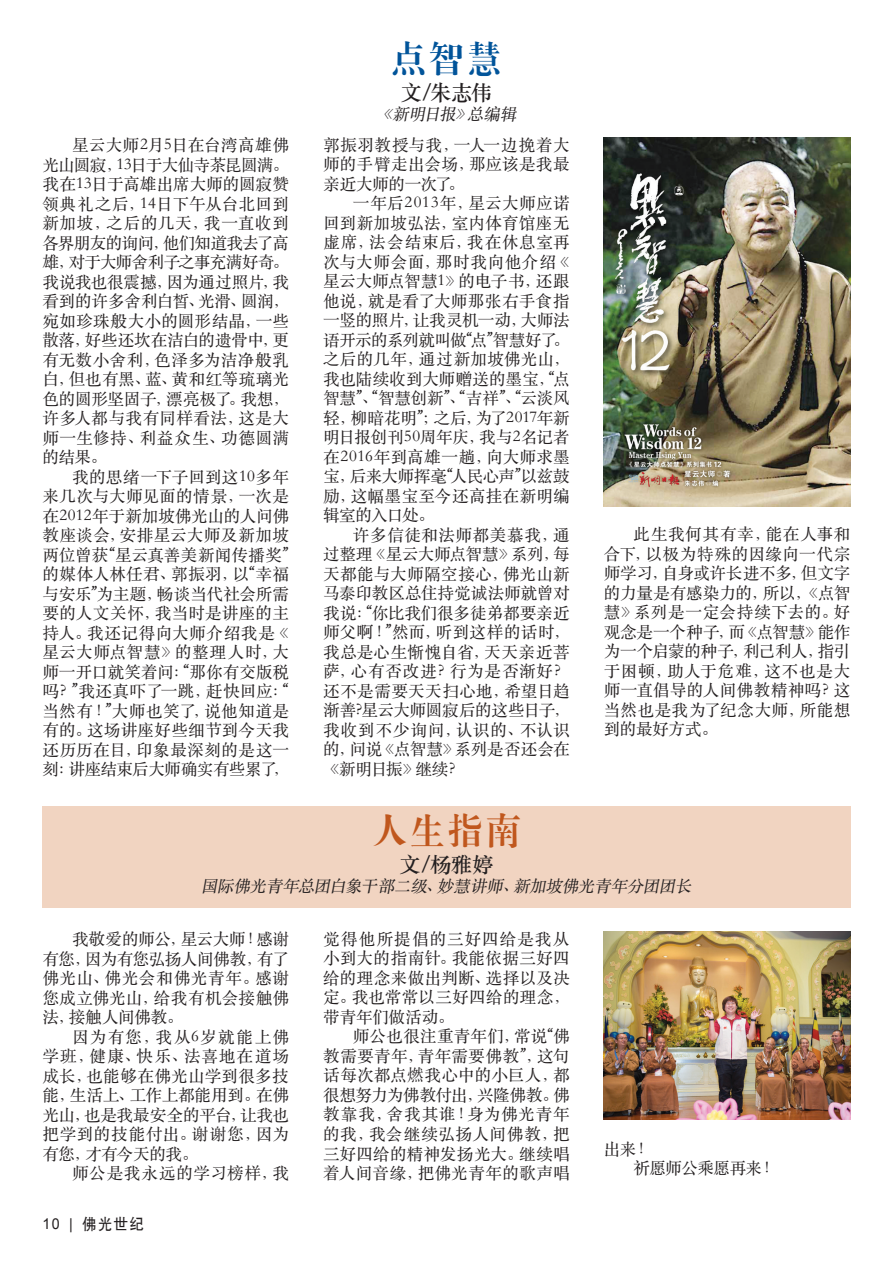
<style>
.page{position:relative;width:893px;height:1265px;background:#fff}
.page>*{position:absolute;margin:0;border:0;box-sizing:border-box;transform-origin:0 0}
.t1{font:36px "JQ Biao Song JT";color:#c0571d;scale:.95 1}
.t2{font:36px "JQ Biao Song JT";color:#01549a;scale:.95 1}
.t3{font:21px "ST Songti SC Bold";letter-spacing:-.01em;color:#231f20}
.t4{font:16.5px/19.5px "ST Songti SC Regular";letter-spacing:.015em;color:#231f20;text-align:justify}
.t5{font:italic 16.5px "ST Songti SC Regular";color:#231f20}
.t6{font:16.5px "ST Songti SC Regular";letter-spacing:.04em;color:#231f20}
.t7{font:16.5px/19.5px "ST Songti SC Regular";letter-spacing:-.03em;color:#231f20}
.t8{font:15px "SIL Hei Med Jian";color:#231f20;scale:.95 1}
.s1{font-family:"Arial"}
</style>
<div class="page">
<div style="left:42px;top:806px;width:808px;height:101px;background:#f1d4c1"></div>
<img style="left:604px;top:931px;width:246px;height:188px">
<img style="left:604px;top:138px;width:246px;height:368px">
<p class="t4" style="left:42px;top:135px;width:248px;text-indent:30px">星云大师2月5日在台湾高雄佛光山圆寂，13日于大仙寺茶昆圆满。我在13日于高雄出席大师的圆寂赞领典礼之后，14日下午从台北回到新加坡，之后的几天，我一直收到各界朋友的询问，他们知道我去了高雄，对于大师舍利子之事充满好奇。我说我也很震撼，因为通过照片，我看到的许多舍利白皙、光滑、圆润，宛如珍珠般大小的圆形结晶，一些散落，好些还坎在洁白的遗骨中，更有无数小舍利，色泽多为洁净般乳白，但也有黑、蓝、黄和红等琉璃光色的圆形坚固子，漂亮极了。我想，许多人都与我有同样看法，这是大师一生修持、利益众生、功德圆满的结果。</p>
<p class="t4" style="left:42px;top:466px;width:248px;text-indent:30px">我的思绪一下子回到这10多年来几次与大师见面的情景，一次是在2012年于新加坡佛光山的人问佛教座谈会，安排星云大师及新加坡两位曾获“星云真善美新闻传播奖”的媒体人林任君、郭振羽，以“幸福与安乐”为主题，畅谈当代社会所需要的人文关怀，我当时是讲座的主持人。我还记得向大师介绍我是《星云大师点智慧》的整理人时，大师一开口就笑着问：“那你有交版税吗？”我还真吓了一跳，赶快回应：“当然有！”大师也笑了，说他知道是有的。这场讲座好些细节到今天我还历历在目，印象最深刻的是这一刻：讲座结束后大师确实有些累了，</p>
<h1 class="t2" style="left:391px;top:40px;width:117px">点智慧</h1>
<p class="t3" style="left:401px;top:80px;width:93px">文/朱志伟</p>
<p class="t5" style="left:376px;top:103px;width:147px">《新明日报》总编辑</p>
<p class="t4" style="left:323px;top:134px;width:248px">郭振羽教授与我，一人一边挽着大师的手臂走出会场，那应该是我最亲近大师的一次了。</p>
<p class="t4" style="left:323px;top:193px;width:248px;text-indent:30px">一年后2013年，星云大师应诺回到新加坡弘法，室内体育馆座无虚席，法会结束后，我在休息室再次与大师会面，那时我向他介绍《星云大师点智慧1》的电子书，还跟他说，就是看了大师那张右手食指一竖的照片，让我灵机一动，大师法语开示的系列就叫做“点”智慧好了。之后的几年，通过新加坡佛光山，我也陆续收到大师赠送的墨宝，“点智慧”、“智慧创新”、“吉祥”、“云淡风轻，柳暗花明”；之后，为了2017年新明日报创刊50周年庆，我与2名记者在2016年到高雄一趟，向大师求墨宝，后来大师挥毫“人民心声”以兹鼓励，这幅墨宝至今还高挂在新明编辑室的入口处。</p>
<p class="t4" style="left:323px;top:524px;width:248px;text-indent:30px">许多信徒和法师都美慕我，通过整理《星云大师点智慧》系列，每天都能与大师隔空接心，佛光山新马泰印教区总住持觉诚法师就曾对我说：“你比我们很多徒弟都要亲近师父啊！”然而，听到这样的话时，我总是心生惭愧自省，天天亲近菩萨，心有否改进？行为是否渐好？还不是需要天天扫心地，希望日趋渐善?星云大师圆寂后的这些日子，我收到不少询问，认识的、不认识的，问说《点智慧》系列是否还会在《新明日振》继续？</p>
<p class="t4" style="left:604px;top:524px;width:248px;text-indent:30px">此生我何其有幸，能在人事和合下，以极为特殊的因缘向一代宗师学习，自身或许长进不多，但文字的力量是有感染力的，所以，《点智慧》系列是一定会持续下去的。好观念是一个种子，而《点智慧》能作为一个启蒙的种子，利己利人，指引于困顿，助人于危难，这不也是大师一直倡导的人间佛教精神吗？这当然也是我为了纪念大师，所能想到的最好方式。</p>
<h1 class="t1" style="left:372px;top:812px;width:157px">人生指南</h1>
<p class="t3" style="left:400px;top:851px;width:95px">文/杨雅婷</p>
<p class="t5" style="left:201px;top:875px;width:497px">国际佛光青年总团白象干部二级、妙慧讲师、新加坡佛光青年分团团长</p>
<p class="t4" style="left:323px;top:928px;width:248px">觉得他所提倡的三好四给是我从小到大的指南针。我能依据三好四给的理念来做出判断、选择以及决定。我也常常以三好四给的理念，带青年们做活动。</p>
<p class="t4" style="left:323px;top:1026px;width:248px;text-indent:30px">师公也很注重青年们，常说“佛教需要青年，青年需要佛教”，这句话每次都点燃我心中的小巨人，都很想努力为佛教付出，兴隆佛教。佛教靠我，舍我其谁！身为佛光青年的我，我会继续弘扬人间佛教，把三好四给的精神发扬光大。继续唱着人间音缘，把佛光青年的歌声唱</p>
<p class="t4" style="left:42px;top:928px;width:248px;text-indent:30px">我敬爱的师公，星云大师！感谢有您，因为有您弘扬人间佛教，有了佛光山、佛光会和佛光青年。感谢您成立佛光山，给我有机会接触佛法，接触人间佛教。</p>
<p class="t4" style="left:42px;top:1026px;width:248px;text-indent:30px">因为有您，我从6岁就能上佛学班，健康、快乐、法喜地在道场成长，也能够在佛光山学到很多技能，生活上、工作上都能用到。在佛光山，也是我最安全的平台，让我也把学到的技能付出。谢谢您，因为有您，才有今天的我。</p>
<p class="t6" style="left:72px;top:1162px;width:218px">师公是我永远的学习榜样，我</p>
<p class="t7" style="left:633px;top:1138px;width:143px;text-indent:-30px">出来！<br>祈愿师公乘愿再来！</p>
<p class="t8" style="left:42px;top:1213px;width:108px"><span class="s1">10 |</span> 佛光世纪</p>
</div>
